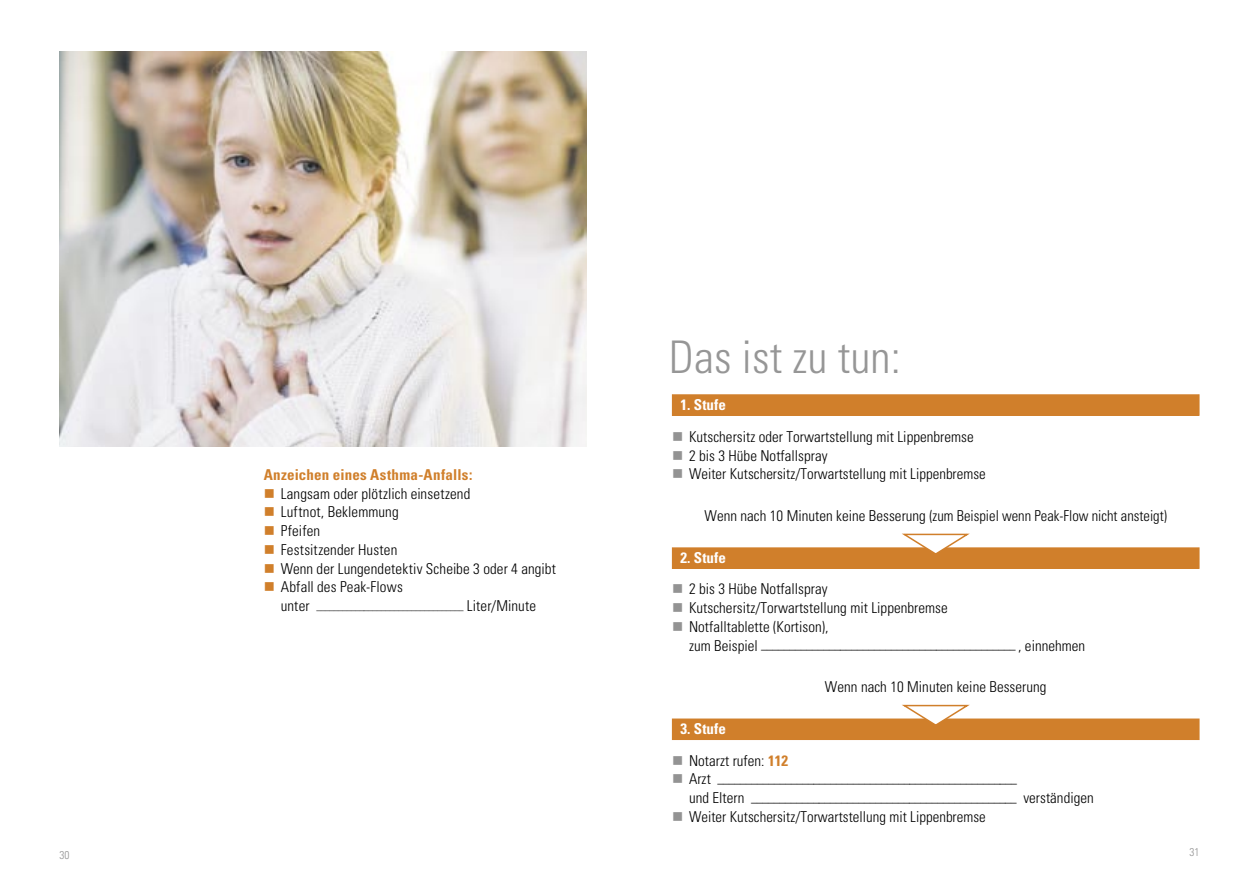
<style>
.page{position:relative;width:1259px;height:893px;background:#fff}
.page>*{position:absolute;margin:0;border:0;box-sizing:border-box;transform-origin:0 0}
.Headline{font:300 condensed 45px "Univers";letter-spacing:.005em;color:#969696}
.t1{font:300 condensed 15px "Univers";letter-spacing:.005em;color:#000}
.Copy_A5{font:700 condensed 15px "Univers";letter-spacing:.015em;color:#d07f2b}
.t2{font:700 condensed 15px "Univers";letter-spacing:.005em;color:#fff}
.t3{font:300 condensed 12px/18.8px "Univers";color:#000}
.t4{font:300 condensed 11.25px "Univers";color:#939393}
.t5{font:300 condensed 9px "Univers";color:#000}
.s1{color:#d07f2b}
.s2{font-size:15px}
.s3{color:#939393}
.s4{font-weight:700;color:#d07f2b}
</style>
<div class="page">
<div style="left:672px;top:395px;width:527px;height:20px;background:#d07f2b"></div>
<div style="left:672px;top:394px;width:527px;height:22px;border:1px solid #d07f2b"></div>
<div style="left:672px;top:548px;width:527px;height:20px;background:#d07f2b"></div>
<div style="left:672px;top:547px;width:527px;height:22px;border:1px solid #d07f2b"></div>
<svg style="left:899px;top:533px;width:73px;height:20px"></svg>
<img style="left:60px;top:51px;width:527px;height:395px">
<div style="left:672px;top:719px;width:527px;height:20px;background:#d07f2b"></div>
<div style="left:672px;top:719px;width:527px;height:21px;border:1px solid #d07f2b"></div>
<svg style="left:899px;top:704px;width:73px;height:20px"></svg>
<p class="Copy_A5" style="left:264px;top:465px;width:210px">Anzeichen eines Asthma-Anfalls:</p>
<p class="t1" style="left:264px;top:484px;width:208px"><span class="s1">■</span> Langsam oder plötzlich einsetzend</p>
<p class="t1" style="left:264px;top:503px;width:136px"><span class="s1">■</span> Luftnot, Beklemmung</p>
<p class="t1" style="left:264px;top:522px;width:58px"><span class="s1">■</span> Pfeifen</p>
<p class="t1" style="left:264px;top:541px;width:135px"><span class="s1">■</span> Festsitzender Husten</p>
<p class="t1" style="left:264px;top:559px;width:294px"><span class="s1">■</span> Wenn der Lungendetektiv Scheibe 3 oder 4 angibt</p>
<p class="t1" style="left:264px;top:578px;width:141px"><span class="s1">■</span> Abfall des Peak-Flows</p>
<p class="t5" style="left:281px;top:601px;width:257px"><span class="s2">unter</span> __________________________________ <span class="s2">Liter/Minute</span></p>
<p class="Headline" style="left:669px;top:330px;width:233px">Das ist zu tun:</p>
<p class="t2" style="left:680px;top:396px;width:47px">1. Stufe</p>
<p class="t1" style="left:672px;top:428px;width:303px"><span class="s3">■</span> Kutschersitz oder Torwartstellung mit Lippenbremse</p>
<p class="t1" style="left:672px;top:446px;width:157px"><span class="s3">■</span> 2 bis 3 Hübe Notfallspray</p>
<p class="t1" style="left:672px;top:465px;width:315px"><span class="s3">■</span> Weiter Kutschersitz/Torwartstellung mit Lippenbremse</p>
<p class="t1" style="left:704px;top:507px;width:464px">Wenn nach 10 Minuten keine Besserung (zum Beispiel wenn Peak-Flow nicht ansteigt)</p>
<p class="t2" style="left:680px;top:548px;width:47px">2. Stufe</p>
<p class="t1" style="left:672px;top:580px;width:157px"><span class="s3">■</span> 2 bis 3 Hübe Notfallspray</p>
<p class="t1" style="left:672px;top:599px;width:277px"><span class="s3">■</span> Kutschersitz/Torwartstellung mit Lippenbremse</p>
<p class="t1" style="left:672px;top:618px;width:158px"><span class="s3">■</span> Notfalltablette (Kortison),</p>
<p class="t3" style="left:689px;top:635px;width:398px"><span class="s2">zum Beispiel</span> _____________________________________________ <span class="s2">, einnehmen</span></p>
<p class="t1" style="left:825px;top:678px;width:223px">Wenn nach 10 Minuten keine Besserung</p>
<p class="t2" style="left:680px;top:720px;width:47px">3. Stufe</p>
<p class="t1" style="left:672px;top:751px;width:118px"><span class="s3">■</span> Notarzt rufen: <span class="s4">112</span></p>
<p class="t3" style="left:689px;top:769px;width:406px;text-indent:-17px"><span class="s3">■</span> <span class="s2">Arzt</span> _____________________________________________________<br><span class="s2">und Eltern</span> _______________________________________________ <span class="s2">verständigen</span></p>
<p class="t1" style="left:672px;top:808px;width:315px"><span class="s3">■</span> Weiter Kutschersitz/Torwartstellung mit Lippenbremse</p>
<p class="t4" style="left:60px;top:848px;width:11px">30</p>
<p class="t4" style="left:1189px;top:845px;width:11px">31</p>
</div>
